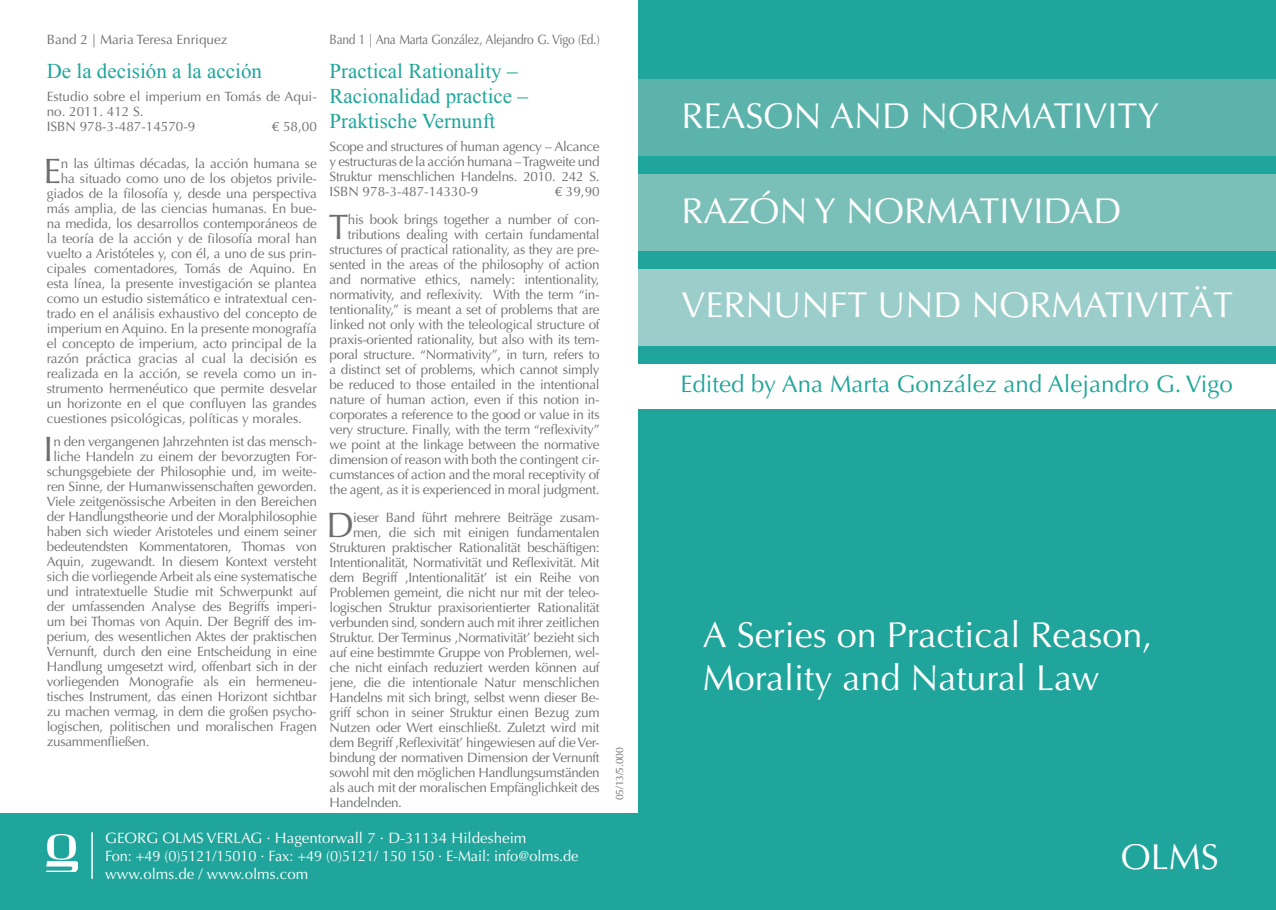
<style>
.page{position:relative;width:1276px;height:910px;background:#fff}
.page>*{position:absolute;margin:0;border:0;box-sizing:border-box;transform-origin:0 0}
.t1{font:36px/43.2px "Optima LT";color:#fff}
.t2{font:35.4px "Optima LT";color:#6c6d70}
.t3{font:24px "Optima LT";color:#1fa59b}
.t4{font:21px/25.2px "Times New Roman";color:#1fa59b}
.t5{font:15px/18px "Optima LT";color:#fff}
.t6{font:13.5px/15px "Optima LT";letter-spacing:-.02em;color:#6c6d70;text-align:justify}
.t7{font:13.5px/15px "Optima LT";color:#6c6d70}
.t8{font:13.5px "Optima LT";letter-spacing:-.02em;color:#6c6d70;scale:.89 1}
.t9{font:10.5px "Optima LT";letter-spacing:-.025em;color:#6c6d70}
</style>
<div class="page">
<div style="left:0;top:813px;width:647px;height:97px;background:#1fa59b"></div>
<img style="left:47px;top:834px;width:30px;height:38px">
<hr style="left:91px;top:832px;width:2px;height:47px;background:#fff">
<div style="left:638px;top:0;width:638px;height:910px;background:#1fa59b"></div>
<div style="left:638px;top:365px;width:638px;height:44px;background:#fff"></div>
<div style="left:638px;top:79px;width:638px;height:76px;background:#5bb3ab"></div>
<div style="left:638px;top:174px;width:638px;height:77px;background:#7bbfb9"></div>
<div style="left:638px;top:269px;width:638px;height:77px;background:#9bcdca"></div>
<p class="t7" style="left:47px;top:32px;width:182px">Band 2 | Maria Teresa Enriquez</p>
<h3 class="t4" style="left:47px;top:58px;width:217px">De la decisión a la acción</h3>
<p class="t7" style="left:47px;top:89px;width:272px">Estudio sobre el imperium en Tomás de Aqui&shy;no. 2011. 412 S.<br>ISBN 978-3-487-14570-9</p>
<p class="t8" style="left:330px;top:31px;width:305px">Band 1 | Ana Marta González, Alejandro G. Vigo (Ed.)</p>
<h3 class="t4" style="left:330px;top:58px;width:200px">Practical Rationality –<br>Racionalidad practice –<br>Praktische Vernunft</h3>
<p class="t6" style="left:330px;top:140px;width:272px">Scope and structures of human agency – Alcance y estructuras de la acción humana – Tragweite und Struktur menschlichen Handelns. 2010. 242 S.<br>ISBN 978-3-487-14330-9</p>
<p class="t6" style="left:272px;top:119px;width:47px">€ 58,00</p>
<h2 class="t2" style="left:44px;top:150px;width:19px">E</h2>
<p class="t6" style="left:61px;top:156px;width:257px">n las últimas décadas, la acción humana se</p>
<p class="t6" style="left:61px;top:171px;width:257px">ha situado como uno de los objetos privile-</p>
<p class="t6" style="left:47px;top:186px;width:272px">giados de la filosofía y, desde una perspectiva</p>
<p class="t6" style="left:47px;top:201px;width:271px">más amplia, de las ciencias humanas. En bue-</p>
<p class="t6" style="left:47px;top:216px;width:271px">na medida, los desarrollos contemporáneos de</p>
<p class="t6" style="left:47px;top:231px;width:271px">la teoría de la acción y de filosofía moral han</p>
<p class="t6" style="left:47px;top:246px;width:271px">vuelto a Aristóteles y, con él, a uno de sus prin-</p>
<p class="t6" style="left:47px;top:261px;width:271px">cipales comentadores, Tomás de Aquino. En</p>
<p class="t6" style="left:47px;top:276px;width:272px">esta línea, la presente investigación se plantea</p>
<p class="t6" style="left:47px;top:291px;width:272px">como un estudio sistemático e intratextual cen-</p>
<p class="t6" style="left:47px;top:306px;width:271px">trado en el análisis exhaustivo del concepto de</p>
<p class="t6" style="left:47px;top:321px;width:271px">imperium en Aquino. En la presente monografía</p>
<p class="t6" style="left:47px;top:336px;width:271px">el concepto de imperium, acto principal de la</p>
<p class="t6" style="left:47px;top:351px;width:271px">razón práctica gracias al cual la decisión es</p>
<p class="t6" style="left:47px;top:366px;width:271px">realizada en la acción, se revela como un in-</p>
<p class="t6" style="left:47px;top:381px;width:271px">strumento hermenéutico que permite desvelar</p>
<p class="t6" style="left:47px;top:396px;width:271px">un horizonte en el que confluyen las grandes</p>
<p class="t7" style="left:47px;top:411px;width:257px">cuestiones psicológicas, políticas y morales.</p>
<h2 class="t2" style="left:44px;top:429px;width:11px">I</h2>
<p class="t6" style="left:53px;top:434px;width:265px">n den vergangenen Jahrzehnten ist das mensch-</p>
<p class="t6" style="left:554px;top:185px;width:47px">€ 39,90</p>
<p class="t6" style="left:330px;top:212px;width:272px;text-align:right">his book brings together a number of con&shy;tributions dealing with certain fundamental structures of practical rationality, as they are pre&shy;sented in the areas of the philosophy of action and normative ethics, namely: intentionality, normativity, and reflexivity. With the term “in&shy;tentionality,” is meant a set of problems that are linked not only with the teleological structure of praxis-oriented rationality, but also with its tem&shy;poral structure. “Normativity”, in turn, refers to a distinct set of problems, which cannot simply be reduced to those entailed in the intentional nature of human action, even if this notion in&shy;corporates a reference to the good or value in its very structure. Finally, with the term “reflexivity” we point at the linkage between the normative dimension of reason with both the contingent cir&shy;cumstances of action and the moral receptivity of the agent, as it is experienced in moral judgment.</p>
<h2 class="t2" style="left:326px;top:504px;width:29px">D</h2>
<p class="t6" style="left:353px;top:510px;width:248px">ieser Band führt mehrere Beiträge zusam-</p>
<h2 class="t2" style="left:329px;top:207px;width:21px">T</h2>
<p class="t6" style="left:53px;top:449px;width:265px">liche Handeln zu einem der bevorzugten For-</p>
<p class="t6" style="left:47px;top:464px;width:272px">schungsgebiete der Philosophie und, im weite-</p>
<p class="t6" style="left:47px;top:479px;width:271px">ren Sinne, der Humanwissenschaften geworden.</p>
<p class="t6" style="left:47px;top:494px;width:271px">Viele zeitgenössische Arbeiten in den Bereichen</p>
<p class="t6" style="left:47px;top:509px;width:271px">der Handlungstheorie und der Moralphilosophie</p>
<p class="t6" style="left:47px;top:524px;width:271px">haben sich wieder Aristoteles und einem seiner</p>
<p class="t6" style="left:47px;top:539px;width:272px">bedeutendsten Kommentatoren, Thomas von</p>
<p class="t6" style="left:47px;top:554px;width:271px">Aquin, zugewandt. In diesem Kontext versteht</p>
<p class="t6" style="left:47px;top:569px;width:271px">sich die vorliegende Arbeit als eine systematische</p>
<p class="t6" style="left:47px;top:584px;width:271px">und intratextuelle Studie mit Schwerpunkt auf</p>
<p class="t6" style="left:47px;top:599px;width:271px">der umfassenden Analyse des Begriffs imperi-</p>
<p class="t6" style="left:47px;top:614px;width:271px">um bei Thomas von Aquin. Der Begriff des im-</p>
<p class="t6" style="left:47px;top:629px;width:272px">perium, des wesentlichen Aktes der praktischen</p>
<p class="t6" style="left:47px;top:644px;width:271px">Vernunft, durch den eine Entscheidung in eine</p>
<p class="t6" style="left:47px;top:659px;width:271px">Handlung umgesetzt wird, offenbart sich in der</p>
<p class="t6" style="left:47px;top:674px;width:272px">vorliegenden Monografie als ein hermeneu-</p>
<p class="t6" style="left:47px;top:689px;width:271px">tisches Instrument, das einen Horizont sichtbar</p>
<p class="t6" style="left:47px;top:704px;width:271px">zu machen vermag, in dem die großen psycho-</p>
<p class="t6" style="left:47px;top:719px;width:272px">logischen, politischen und moralischen Fragen</p>
<p class="t6" style="left:47px;top:734px;width:104px">zusammenfließen.</p>
<p class="t6" style="left:353px;top:525px;width:248px">men, die sich mit einigen fundamentalen</p>
<p class="t6" style="left:330px;top:540px;width:272px">Strukturen praktischer Rationalität beschäftigen:</p>
<p class="t6" style="left:330px;top:555px;width:272px">Intentionalität, Normativität und Reflexivität. Mit</p>
<p class="t6" style="left:330px;top:570px;width:271px">dem Begriff ‚Intentionalität’ ist ein Reihe von</p>
<p class="t6" style="left:330px;top:585px;width:271px">Problemen gemeint, die nicht nur mit der teleo-</p>
<p class="t6" style="left:330px;top:600px;width:272px">logischen Struktur praxisorientierter Rationalität</p>
<p class="t6" style="left:330px;top:615px;width:271px">verbunden sind, sondern auch mit ihrer zeitlichen</p>
<p class="t6" style="left:330px;top:630px;width:272px">Struktur. Der Terminus ‚Normativität’ bezieht sich</p>
<p class="t6" style="left:330px;top:645px;width:271px">auf eine bestimmte Gruppe von Problemen, wel-</p>
<p class="t6" style="left:330px;top:660px;width:271px">che nicht einfach reduziert werden können auf</p>
<p class="t6" style="left:330px;top:675px;width:272px">jene, die die intentionale Natur menschlichen</p>
<p class="t6" style="left:330px;top:690px;width:271px">Handelns mit sich bringt, selbst wenn dieser Be-</p>
<p class="t6" style="left:330px;top:705px;width:271px">griff schon in seiner Struktur einen Bezug zum</p>
<p class="t6" style="left:330px;top:720px;width:272px">Nutzen oder Wert einschließt. Zuletzt wird mit</p>
<p class="t6" style="left:330px;top:735px;width:272px">dem Begriff ‚Reflexivität’ hingewiesen auf die Ver-</p>
<p class="t6" style="left:330px;top:750px;width:272px">bindung der normativen Dimension der Vernunft</p>
<p class="t6" style="left:330px;top:765px;width:272px">sowohl mit den möglichen Handlungsumständen</p>
<p class="t6" style="left:330px;top:780px;width:271px">als auch mit der moralischen Empfänglichkeit des</p>
<p class="t6" style="left:330px;top:795px;width:74px">Handelnden.</p>
<p class="t5" style="left:105px;top:829px;width:475px">Georg Olms Verlag · Hagentorwall 7 · D-31134 Hildesheim<br>Fon: +49 (0)5121/15010 · Fax: +49 (0)5121/ 150 150 · E-Mail: info@olms.de www.olms.de / www.olms.com</p>
<p class="t9" style="left:613px;top:800px;width:54px;rotate:-90deg">05/13/5.000</p>
<h1 class="t1" style="left:681px;top:95px;width:480px">REASON AND NORMATIVITY</h1>
<h1 class="t1" style="left:681px;top:189px;width:442px">RAZÓN Y NORMATIVIDAD</h1>
<h1 class="t1" style="left:681px;top:284px;width:553px">VERNUNFT UND NORMATIVITÄT</h1>
<h3 class="t3" style="left:680px;top:370px;width:554px">Edited by Ana Marta González and Alejandro G. Vigo</h3>
<h1 class="t1" style="left:702px;top:614px;width:451px">A Series on Practical Reason,<br>Morality and Natural Law</h1>
<h1 class="t1" style="left:1121px;top:836px;width:99px">OLMS</h1>
</div>
